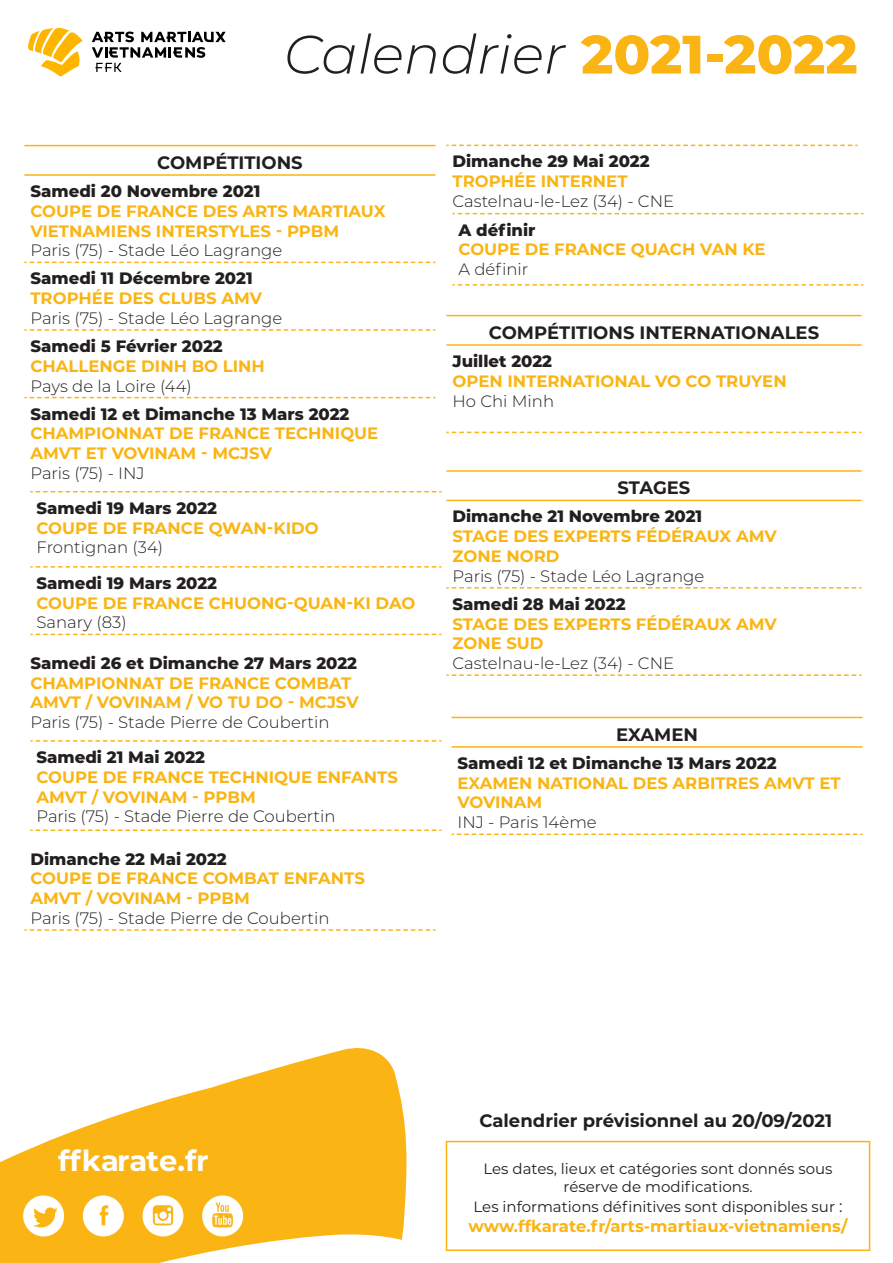
<style>
.page{position:relative;width:893px;height:1263px;background:#fff}
.page>*{position:absolute;margin:0;border:0;box-sizing:border-box;transform-origin:0 0}
.t1{font:italic 300 54px "Montserrat";color:#231f20}
.t2{font:700 28.95px "Montserrat";color:#fff}
.t3{font:700 18px "Montserrat";color:#231f20}
.t4{font:700 16.5px/19.8px "Montserrat";color:#fab514}
.t5{font:300 16.5px "Montserrat";color:#231f20}
.t6{font:800 16.5px "Montserrat";color:#231f20}
.t7{font:15px/18px "Montserrat";color:#231f20;text-align:center}
.s1{font-weight:800;font-style:normal;color:#fab514}
.s2{font-size:16.5px}
</style>
<div class="page">
<svg style="left:0;top:1048px;width:407px;height:215px;fill:#fab514"></svg>
<svg style="left:202px;top:1195px;width:41px;height:41px"></svg>
<svg style="left:83px;top:1195px;width:41px;height:41px"></svg>
<svg style="left:23px;top:1195px;width:41px;height:41px"></svg>
<svg style="left:142px;top:1195px;width:41px;height:41px"></svg>
<div style="left:446px;top:1141px;width:424px;height:110px;border:2px solid #fab514"></div>
<hr style="left:24px;top:145px;width:411px;height:1px;background:#fbb416">
<hr style="left:24px;top:174px;width:411px;height:2px;background:#fbb416">
<svg style="left:24px;top:262px;width:411px;height:1px"></svg>
<svg style="left:24px;top:329px;width:411px;height:2px"></svg>
<svg style="left:24px;top:397px;width:411px;height:1px"></svg>
<svg style="left:24px;top:929px;width:411px;height:2px"></svg>
<svg style="left:30px;top:491px;width:411px;height:1px"></svg>
<svg style="left:30px;top:566px;width:411px;height:2px"></svg>
<svg style="left:30px;top:634px;width:411px;height:1px"></svg>
<svg style="left:30px;top:740px;width:411px;height:2px"></svg>
<svg style="left:30px;top:829px;width:411px;height:2px"></svg>
<svg style="left:446px;top:145px;width:411px;height:1px"></svg>
<svg style="left:452px;top:213px;width:411px;height:1px"></svg>
<svg style="left:452px;top:284px;width:411px;height:2px"></svg>
<hr style="left:446px;top:315px;width:415px;height:1px;background:#fbb416">
<hr style="left:446px;top:344px;width:415px;height:2px;background:#fbb416">
<svg style="left:446px;top:432px;width:415px;height:1px"></svg>
<hr style="left:446px;top:470px;width:415px;height:2px;background:#fbb416">
<hr style="left:446px;top:500px;width:415px;height:1px;background:#fbb416">
<svg style="left:446px;top:587px;width:415px;height:1px"></svg>
<svg style="left:446px;top:674px;width:415px;height:2px"></svg>
<hr style="left:452px;top:717px;width:410px;height:1px;background:#fbb416">
<hr style="left:452px;top:746px;width:410px;height:2px;background:#fbb416">
<svg style="left:452px;top:833px;width:410px;height:2px"></svg>
<svg style="left:28px;top:28px;width:55px;height:49px"></svg>
<svg style="left:92px;top:32px;width:134px;height:40px"></svg>
<p class="t1" style="left:284px;top:18px;width:575px">Calendrier <span class="s1">2021-2022</span></p>
<p class="t3" style="left:157px;top:150px;width:147px">COMPÉTITIONS</p>
<p class="t6" style="left:30px;top:179px;width:231px">Samedi 20 Novembre 2021</p>
<p class="t4" style="left:30px;top:200px;width:357px">COUPE DE FRANCE DES ARTS MARTIAUX<br>VIETNAMIENS INTERSTYLES - PPBM</p>
<p class="t5" style="left:30px;top:239px;width:253px">Paris (75) - Stade Léo Lagrange</p>
<p class="t6" style="left:30px;top:266px;width:224px">Samedi 11 Décembre 2021</p>
<p class="t4" style="left:30px;top:288px;width:233px">TROPHÉE DES CLUBS AMV</p>
<p class="t5" style="left:30px;top:307px;width:253px">Paris (75) - Stade Léo Lagrange</p>
<p class="t6" style="left:30px;top:334px;width:194px">Samedi 5 Février 2022</p>
<p class="t4" style="left:30px;top:355px;width:236px">CHALLENGE DINH BO LINH</p>
<p class="t5" style="left:30px;top:374px;width:163px">Pays de la Loire (44)</p>
<p class="t6" style="left:30px;top:402px;width:321px">Samedi 12 et Dimanche 13 Mars 2022</p>
<p class="t4" style="left:30px;top:423px;width:349px">CHAMPIONNAT DE FRANCE TECHNIQUE</p>
<p class="t4" style="left:30px;top:443px;width:243px">AMVT ET VOVINAM - MCJSV</p>
<p class="t5" style="left:30px;top:462px;width:116px">Paris (75) - INJ</p>
<p class="t6" style="left:36px;top:496px;width:182px">Samedi 19 Mars 2022</p>
<p class="t4" style="left:36px;top:517px;width:284px">COUPE DE FRANCE QWAN-KIDO</p>
<p class="t5" style="left:36px;top:536px;width:128px">Frontignan (34)</p>
<p class="t6" style="left:36px;top:571px;width:182px">Samedi 19 Mars 2022</p>
<p class="t4" style="left:36px;top:592px;width:380px">COUPE DE FRANCE CHUONG-QUAN-KI DAO</p>
<p class="t5" style="left:36px;top:611px;width:92px">Sanary (83)</p>
<p class="t6" style="left:30px;top:651px;width:328px">Samedi 26 et Dimanche 27 Mars 2022</p>
<p class="t4" style="left:30px;top:672px;width:322px">CHAMPIONNAT DE FRANCE COMBAT</p>
<p class="t4" style="left:30px;top:692px;width:330px">AMVT / VOVINAM / VO TU DO - MCJSV</p>
<p class="t5" style="left:30px;top:711px;width:301px">Paris (75) - Stade Pierre de Coubertin</p>
<p class="t6" style="left:36px;top:745px;width:170px">Samedi 21 Mai 2022</p>
<p class="t4" style="left:36px;top:766px;width:363px">COUPE DE FRANCE TECHNIQUE ENFANTS<br>AMVT / VOVINAM - PPBM</p>
<p class="t5" style="left:36px;top:805px;width:301px">Paris (75) - Stade Pierre de Coubertin</p>
<p class="t6" style="left:30px;top:847px;width:198px">Dimanche 22 Mai 2022</p>
<p class="t4" style="left:30px;top:868px;width:336px">COUPE DE FRANCE COMBAT ENFANTS</p>
<p class="t4" style="left:30px;top:888px;width:221px">AMVT / VOVINAM - PPBM</p>
<p class="t5" style="left:30px;top:907px;width:301px">Paris (75) - Stade Pierre de Coubertin</p>
<p class="t6" style="left:452px;top:149px;width:199px">Dimanche 29 Mai 2022</p>
<p class="t4" style="left:452px;top:171px;width:177px">TROPHÉE INTERNET</p>
<p class="t5" style="left:452px;top:190px;width:223px">Castelnau-le-Lez (34) - CNE</p>
<p class="t6" style="left:458px;top:218px;width:79px">A définir</p>
<p class="t4" style="left:458px;top:239px;width:309px">COUPE DE FRANCE QUACH VAN KE</p>
<p class="t5" style="left:458px;top:258px;width:71px">A définir</p>
<p class="t3" style="left:489px;top:320px;width:332px">COMPÉTITIONS INTERNATIONALES</p>
<p class="t6" style="left:452px;top:349px;width:101px">Juillet 2022</p>
<p class="t4" style="left:452px;top:370px;width:336px">OPEN INTERNATIONAL VO CO TRUYEN</p>
<p class="t5" style="left:452px;top:389px;width:103px">Ho Chi Minh</p>
<p class="t3" style="left:618px;top:475px;width:74px">STAGES</p>
<p class="t6" style="left:452px;top:504px;width:251px">Dimanche 21 Novembre 2021</p>
<p class="t4" style="left:452px;top:526px;width:326px">STAGE DES EXPERTS FÉDÉRAUX AMV</p>
<p class="t4" style="left:452px;top:545px;width:108px">ZONE NORD</p>
<p class="t5" style="left:452px;top:565px;width:253px">Paris (75) - Stade Léo Lagrange</p>
<p class="t6" style="left:452px;top:592px;width:175px">Samedi 28 Mai 2022</p>
<p class="t4" style="left:452px;top:613px;width:326px">STAGE DES EXPERTS FÉDÉRAUX AMV</p>
<p class="t4" style="left:452px;top:633px;width:93px">ZONE SUD</p>
<p class="t5" style="left:452px;top:652px;width:223px">Castelnau-le-Lez (34) - CNE</p>
<p class="t3" style="left:616px;top:721px;width:83px">EXAMEN</p>
<p class="t6" style="left:458px;top:751px;width:321px">Samedi 12 et Dimanche 13 Mars 2022</p>
<p class="t4" style="left:458px;top:772px;width:384px">EXAMEN NATIONAL DES ARBITRES AMVT ET<br>VOVINAM</p>
<p class="t5" style="left:458px;top:811px;width:141px">INJ - Paris 14ème</p>
<h2 class="t2" style="left:58px;top:1139px;width:152px">ffkarate.fr</h2>
<p class="t3" style="left:479px;top:1108px;width:354px">Calendrier prévisionnel au 20/09/2021</p>
<p class="t7" style="left:483px;top:1159px;width:351px">Les dates, lieux et catégories sont donnés sous réserve de modifications.</p>
<p class="t7" style="left:474px;top:1197px;width:370px">Les informations définitives sont disponibles sur <span class="s2">:</span></p>
<p class="t4" style="left:469px;top:1215px;width:380px">www.ffkarate.fr/arts-martiaux-vietnamiens/</p>
</div>
